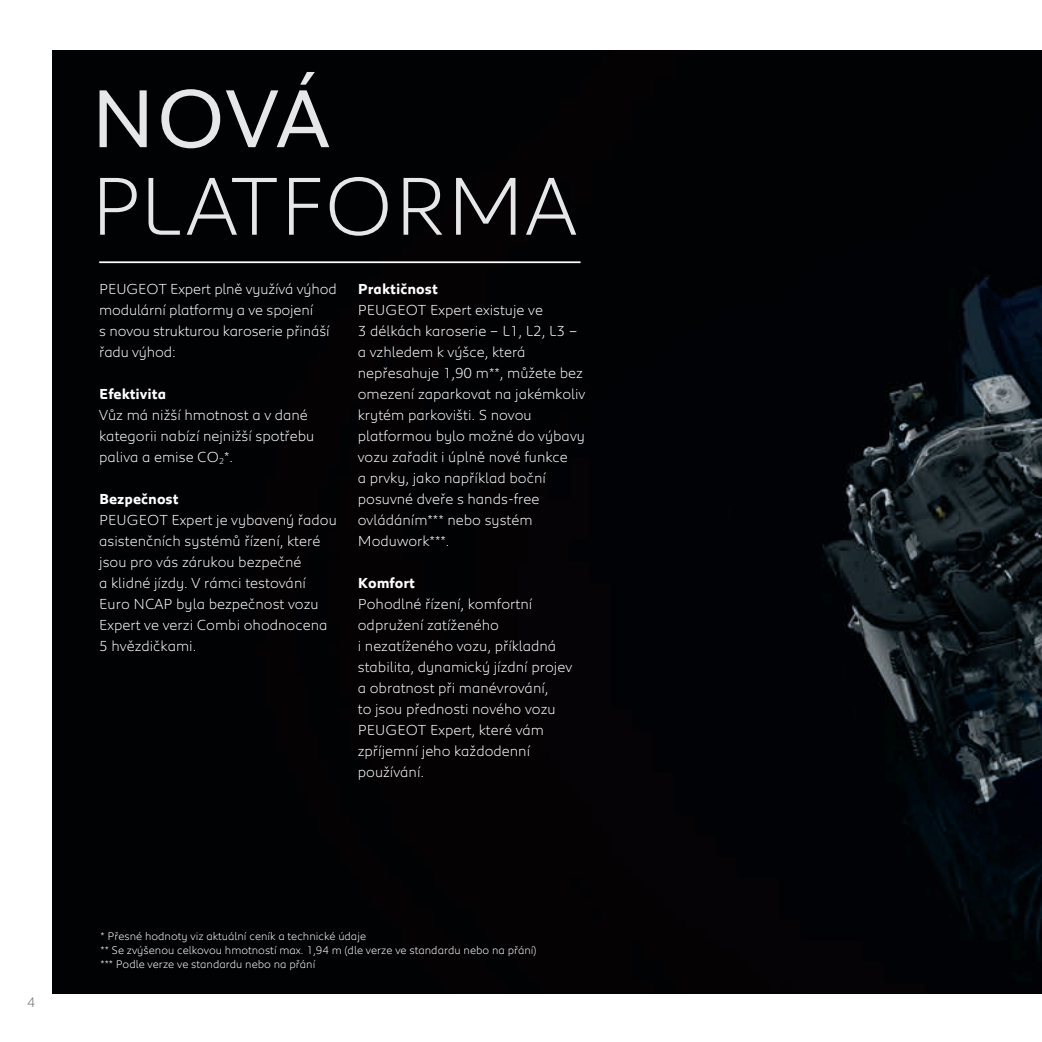
<style>
.page{position:relative;width:1042px;height:1042px;background:#fff}
.page>*{position:absolute;margin:0;border:0;box-sizing:border-box;transform-origin:0 0}
.t1{font:300 84px "Peugeot";letter-spacing:.01em;color:#e6e7e9}
.t2{font:84px "Peugeot";color:#e6e7e9}
.t3{font:300 14.88px/21px "Peugeot";color:#fff}
.t4{font:700 14.88px "Peugeot";color:#fff}
.t5{font:300 14px "Peugeot";color:#6d6e71}
.t6{font:300 11.38px/14px "Peugeot";color:#fff}
</style>
<div class="page">
<div style="left:52px;top:50px;width:990px;height:943px;background:#010204"></div>
<hr style="left:99px;top:261px;width:481px;height:2px;background:#fff">
<p class="t5" style="left:27px;top:994px;width:10px">4</p>
<h1 class="t2" style="left:90px;top:69px;width:240px">NOVÁ</h1>
<h1 class="t1" style="left:90px;top:158px;width:487px">PLATFORMA</h1>
<p class="t3" style="left:99px;top:278px;width:239px">PEUGEOT Expert plně využívá výhod modulární platformy a ve spojení<br>s novou strukturou karoserie přináší řadu výhod:</p>
<p class="t4" style="left:99px;top:388px;width:68px">Efektivita</p>
<p class="t3" style="left:99px;top:404px;width:217px">Vůz má nižší hmotnost a v dané kategorii nabízí nejnižší spotřebu paliva a emise CO<sub>2</sub>*.</p>
<p class="t4" style="left:99px;top:493px;width:81px">Bezpečnost</p>
<p class="t3" style="left:99px;top:509px;width:239px">PEUGEOT Expert je vybavený řadou asistenčních systémů řízení, které jsou pro vás zárukou bezpečné<br>a klidné jízdy. V rámci testování<br>Euro NCAP byla bezpečnost vozu<br>Expert ve verzi Combi ohodnocena<br>5 hvězdičkami.</p>
<p class="t4" style="left:358px;top:283px;width:82px">Praktičnost</p>
<p class="t3" style="left:358px;top:299px;width:229px">PEUGEOT Expert existuje ve<br>3 délkách karoserie – L1, L2, L3 – a vzhledem k výšce, která nepřesahuje 1,90 m**, můžete bez omezení zaparkovat na jakémkoliv krytém parkovišti. S novou platformou bylo možné do výbavy vozu zařadit i úplně nové funkce<br>a prvky, jako například boční posuvné dveře s hands-free ovládáním*** nebo systém<br>Moduwork***.</p>
<p class="t4" style="left:358px;top:577px;width:59px">Komfort</p>
<p class="t3" style="left:358px;top:593px;width:216px">Pohodlné řízení, komfortní odpružení zatíženého<br>i nezatíženého vozu, příkladná stabilita, dynamický jízdní projev a obratnost při manévrování,<br>to jsou přednosti nového vozu<br>PEUGEOT Expert, které vám zpříjemní jeho každodenní používání.</p>
<p class="t6" style="left:100px;top:929px;width:438px">* Přesné hodnoty viz aktuální ceník a technické údaje<br>** Se zvýšenou celkovou hmotností max. 1,94 m (dle verze ve standardu nebo na přání) *** Podle verze ve standardu nebo na přání</p>
</div>
